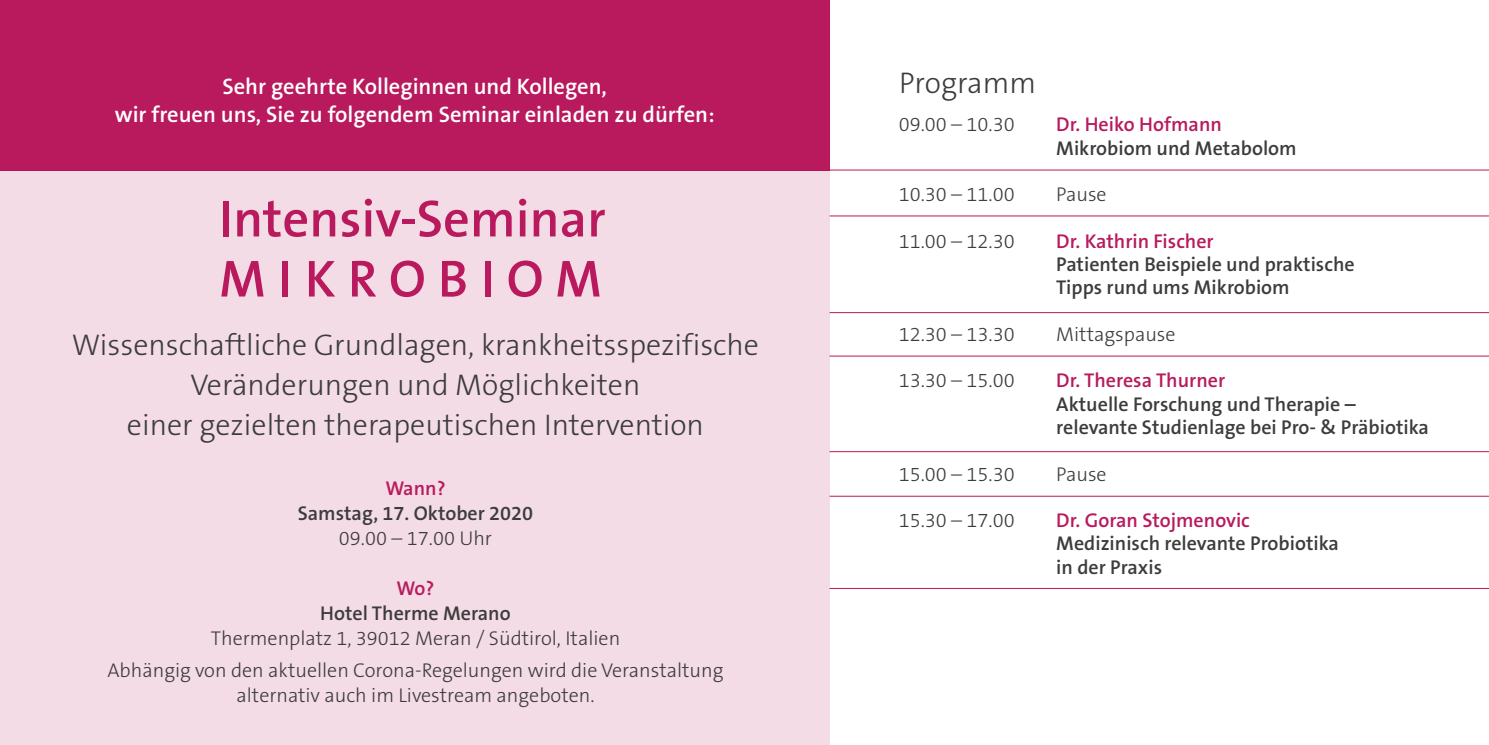
<style>
.page{position:relative;width:1489px;height:745px;background:#fff}
.page>*{position:absolute;margin:0;border:0;box-sizing:border-box;transform-origin:0 0}
.t1{font:600 52.5px/60px "The Sans B6";color:#b81a5d}
.t2{font:300 30px/40px "The Sans B3";color:#3c3c3b;text-align:center}
.t3{font:600 22.5px/27.5px "The Sans B6";color:#fff;text-align:center}
.t4{font:300 20px/32px "The Sans B3";color:#3c3c3b;text-align:center}
.t5{font:600 20px/23.2px "The Sans B6";color:#3c3c3b}
.t6{font:600 20px "The Sans B6";color:#b81a5d}
</style>
<div class="page">
<div style="left:0;top:170px;width:829px;height:574px;background:#f4dce6"></div>
<div style="left:0;top:0;width:829px;height:170px;background:#b81a5d"></div>
<hr style="left:829px;top:169px;width:659px;height:1px;background:#b81a5d">
<hr style="left:829px;top:451px;width:659px;height:1px;background:#b81a5d">
<hr style="left:829px;top:495px;width:659px;height:1px;background:#b81a5d">
<hr style="left:829px;top:587px;width:659px;height:1px;background:#b81a5d">
<hr style="left:829px;top:215px;width:659px;height:1px;background:#b81a5d">
<hr style="left:829px;top:312px;width:659px;height:1px;background:#b81a5d">
<hr style="left:829px;top:355px;width:659px;height:1px;background:#b81a5d">
<p class="t3" style="left:115px;top:74px;width:601px">Sehr geehrte Kolleginnen und Kollegen,<br>wir freuen uns, Sie zu folgendem Seminar einladen zu dürfen:</p>
<h1 class="t1" style="left:219px;top:190px;width:388px">Intensiv-Seminar<br>MIKROBIOM</h1>
<h2 class="t2" style="left:72px;top:325px;width:688px">Wissenschaftliche Grundlagen, krankheitsspezifische<br>Veränderungen und Möglichkeiten<br>einer gezielten therapeutischen Intervention</h2>
<p class="t6" style="left:385px;top:477px;width:62px">Wann?</p>
<p class="t5" style="left:298px;top:502px;width:237px">Samstag, 17. Oktober 2020</p>
<p class="t4" style="left:339px;top:523px;width:155px">09.00 – 17.00 Uhr</p>
<p class="t6" style="left:396px;top:577px;width:40px">Wo?</p>
<p class="t5" style="left:320px;top:602px;width:192px">Hotel Therme Merano</p>
<p class="t4" style="left:107px;top:623px;width:617px">Thermenplatz 1, 39012 Meran / Südtirol, Italien<br>Abhängig von den aktuellen Corona-Regelungen wird die Veranstaltung</p>
<p class="t4" style="left:236px;top:680px;width:359px">alternativ auch im Livestream angeboten.</p>
<h2 class="t2" style="left:899px;top:64px;width:138px">Programm</h2>
<p class="t4" style="left:898px;top:109px;width:118px">09.00 – 10.30</p>
<p class="t6" style="left:1056px;top:114px;width:167px">Dr. Heiko Hofmann</p>
<p class="t5" style="left:1056px;top:137px;width:242px">Mikrobiom und Metabolom</p>
<p class="t4" style="left:898px;top:179px;width:118px">10.30 – 11.00</p>
<p class="t4" style="left:1056px;top:179px;width:52px">Pause</p>
<p class="t4" style="left:898px;top:226px;width:118px">11.00 – 12.30</p>
<p class="t6" style="left:1056px;top:230px;width:159px">Dr. Kathrin Fischer</p>
<p class="t5" style="left:1056px;top:253px;width:300px">Patienten Beispiele und praktische<br>Tipps rund ums Mikrobiom</p>
<p class="t4" style="left:898px;top:319px;width:118px">12.30 – 13.30</p>
<p class="t4" style="left:1056px;top:319px;width:121px">Mittagspause</p>
<p class="t4" style="left:898px;top:365px;width:118px">13.30 – 15.00</p>
<p class="t6" style="left:1056px;top:370px;width:170px">Dr. Theresa Thurner</p>
<p class="t5" style="left:1056px;top:393px;width:374px">Aktuelle Forschung und Therapie – relevante Studienlage bei Pro- &amp; Präbiotika</p>
<p class="t4" style="left:898px;top:458px;width:118px">15.00 – 15.30</p>
<p class="t4" style="left:1056px;top:458px;width:52px">Pause</p>
<p class="t4" style="left:898px;top:505px;width:118px">15.30 – 17.00</p>
<p class="t6" style="left:1056px;top:509px;width:195px">Dr. Goran Stojmenovic</p>
<p class="t5" style="left:1056px;top:532px;width:284px">Medizinisch relevante Probiotika in der Praxis</p>
</div>
